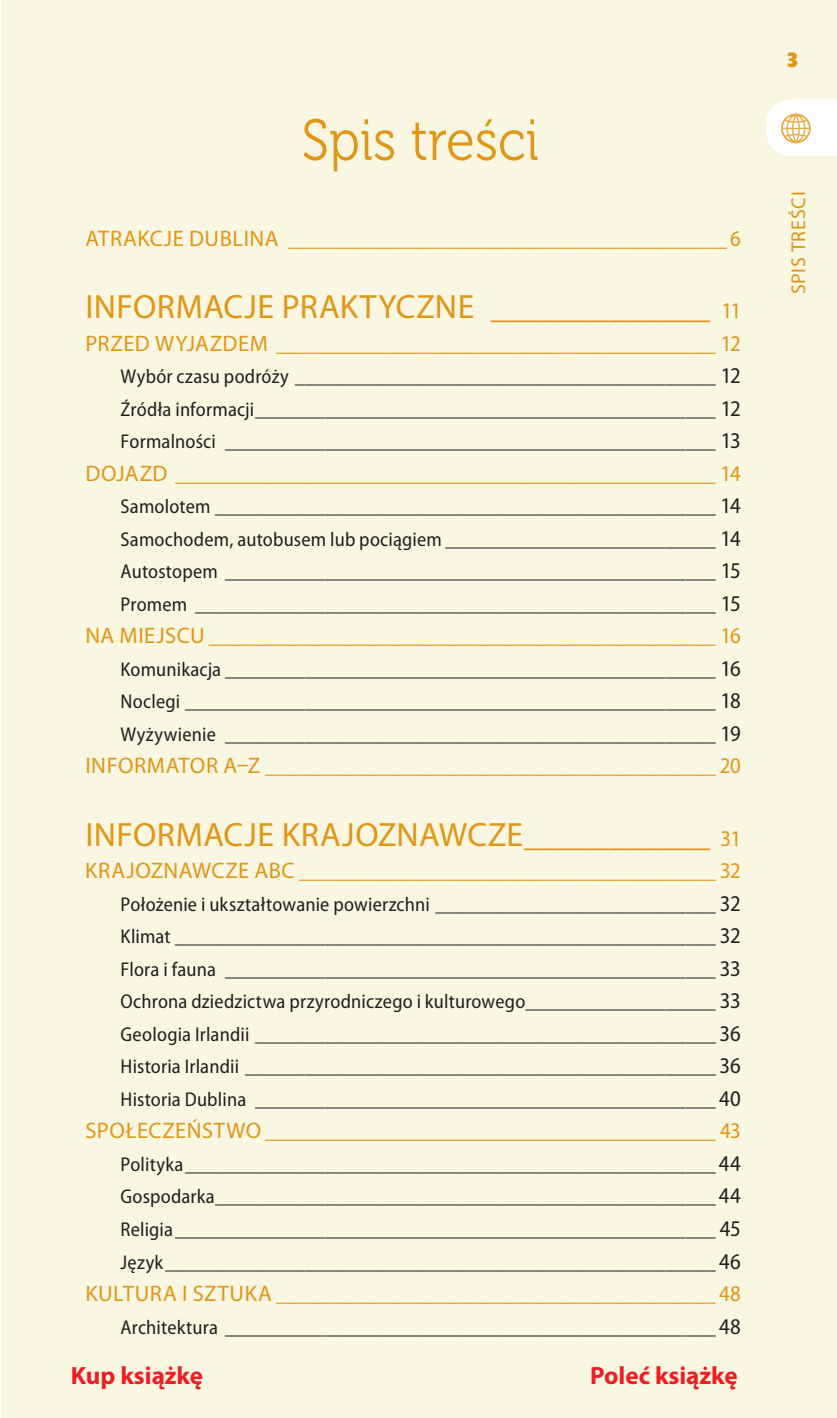
<style>
.page{position:relative;width:837px;height:1418px;background:#fff}
.page>*{position:absolute;margin:0;border:0;box-sizing:border-box;transform-origin:0 0}
.t1{font:57.75px "Museo 300";color:#e29616;scale:.91 1}
.t2{font:33.75px "Myriad Pro";letter-spacing:.015em;color:#e29616}
.t3{font:700 25px "Myriad Pro";color:#ee1d23}
.t4{font:22.5px "Myriad Pro";letter-spacing:.025em;color:#e29616}
.t5{font:semi-condensed 20px/32.5px "Myriad Pro";letter-spacing:.01em;color:#231f20;text-align:justify}
.t6{font:20px "Myriad Pro";letter-spacing:.035em;color:#e29616}
.t7{font:20px "EFN Olivea Nigra";color:#e29616}
.s1{font-stretch:semi-condensed}
.s2{font-stretch:semi-condensed;font-size:22.5px}
.s3{font-size:22.5px}
</style>
<div class="page">
<div style="left:2px;top:0;width:834px;height:1417px;background:#f9f6e2"></div>
<svg style="left:766px;top:99px;width:70px;height:57px;background:#fcf6ea"></svg>
<h1 class="t1" style="left:301px;top:109px;width:262px">Spis treści</h1>
<p class="t4" style="left:85px;top:224px;width:657px">ATRAKCJE DUBLINA _______________________________________ <span class="s1">6</span></p>
<h2 class="t2" style="left:85px;top:286px;width:656px">INFORMACJE PRAKTYCZNE _____________ <span class="s2">11</span></h2>
<p class="t4" style="left:85px;top:329px;width:657px">PRZED WYJAZDEM _______________________________________ <span class="s1">12</span></p>
<p class="t5" style="left:120px;top:360px;width:621px">Wybór czasu podróży __________________________________________ <span class="s3">12<br></span>Źródła informacji______________________________________________ <span class="s3">12<br></span>Formalności _________________________________________________ <span class="s3">13</span></p>
<p class="t4" style="left:85px;top:459px;width:657px">DOJAZD ________________________________________________ <span class="s1">14</span></p>
<p class="t5" style="left:120px;top:490px;width:621px">Samolotem __________________________________________________ <span class="s3">14<br></span>Samochodem, autobusem lub pociągiem ___________________________ <span class="s3">14<br></span>Autostopem _________________________________________________ <span class="s3">15<br></span>Promem ____________________________________________________ <span class="s3">15</span></p>
<p class="t4" style="left:85px;top:621px;width:657px">NA MIEJSCU _____________________________________________ <span class="s1">16</span></p>
<p class="t5" style="left:120px;top:653px;width:621px">Komunikacja _________________________________________________ <span class="s3">16<br></span>Noclegi _____________________________________________________ <span class="s3">18<br></span>Wyżywienie _________________________________________________ <span class="s3">19</span></p>
<p class="t4" style="left:85px;top:751px;width:657px">INFORMATOR A–Z ________________________________________ <span class="s1">20</span></p>
<h2 class="t2" style="left:85px;top:813px;width:656px">INFORMACJE KRAJOZNAWCZE___________ <span class="s2">31</span></h2>
<p class="t4" style="left:85px;top:856px;width:657px">KRAJOZNAWCZE ABC _____________________________________ <span class="s1">32</span></p>
<p class="t5" style="left:120px;top:888px;width:621px">Położenie i ukształtowanie powierzchni ____________________________ <span class="s3">32<br></span>Klimat ______________________________________________________ <span class="s3">32<br></span>Flora i fauna _________________________________________________ <span class="s3">33<br></span>Ochrona dziedzictwa przyrodniczego i kulturowego___________________ <span class="s3">33<br></span>Geologia Irlandii ______________________________________________ <span class="s3">36<br></span>Historia Irlandii _______________________________________________ <span class="s3">36<br></span>Historia Dublina ______________________________________________ <span class="s3">40</span></p>
<p class="t4" style="left:85px;top:1116px;width:657px">SPOŁECZEŃSTWO ________________________________________ <span class="s1">43</span></p>
<p class="t5" style="left:120px;top:1148px;width:621px">Polityka_____________________________________________________ <span class="s3">44<br></span>Gospodarka__________________________________________________ <span class="s3">44<br></span>Religia______________________________________________________ <span class="s3">45<br></span>Język_______________________________________________________ <span class="s3">46</span></p>
<p class="t4" style="left:85px;top:1279px;width:657px">KULTURA I SZTUKA _______________________________________ <span class="s1">48</span></p>
<p class="t5" style="left:120px;top:1310px;width:621px">Architektura _________________________________________________ <span class="s3">48</span></p>
<p class="t3" style="left:71px;top:1359px;width:134px">Kup książkę</p>
<p class="t3" style="left:590px;top:1359px;width:149px">Poleć książkę</p>
<p class="t7" style="left:787px;top:46px;width:12px">3</p>
<p class="t6" style="left:785px;top:294px;width:104px;rotate:-90deg">SPIS TREŚCI</p>
</div>
